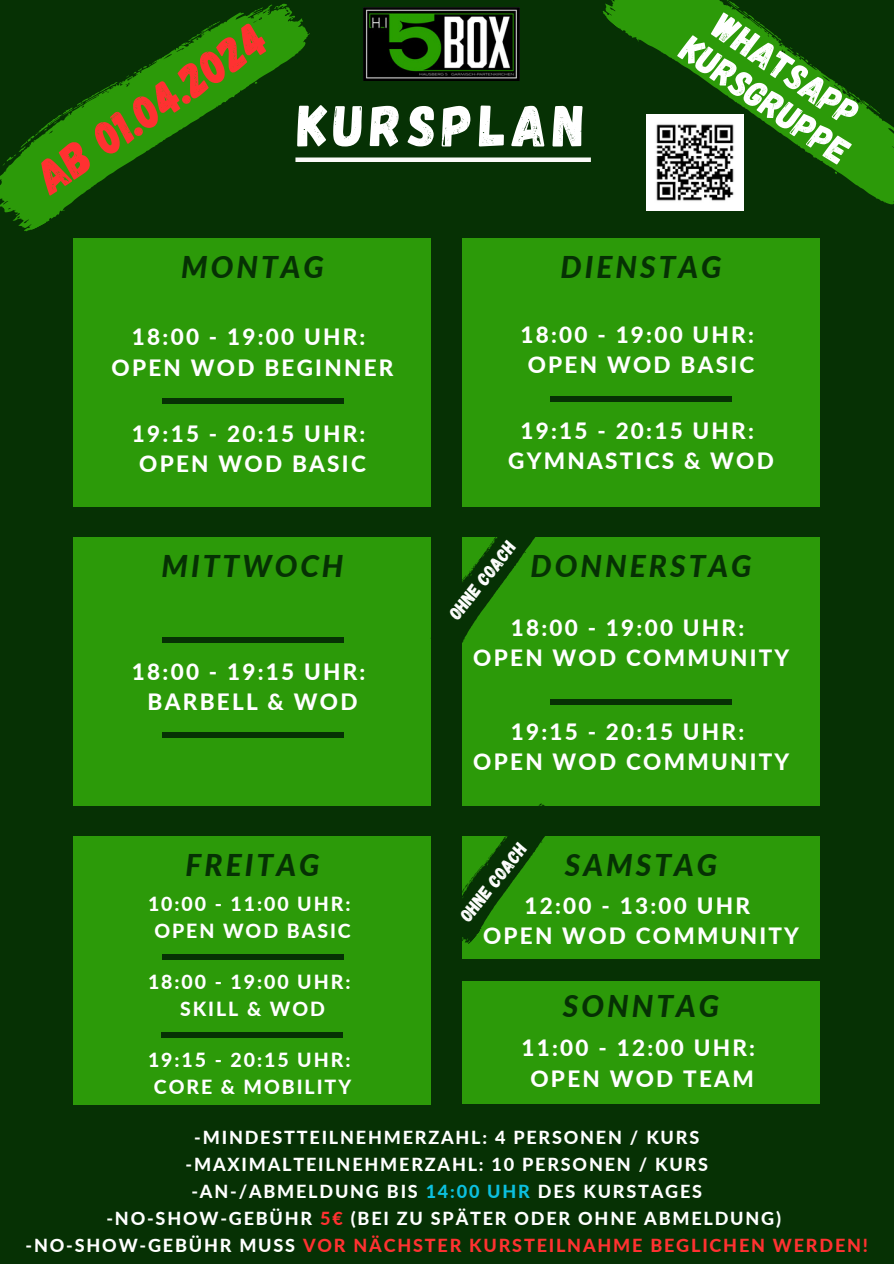
<style>
.page{position:relative;width:894px;height:1264px;background:#fff}
.page>*{position:absolute;margin:0;border:0;box-sizing:border-box;transform-origin:0 0}
.t1{font:58.65px "Gagalin";letter-spacing:.1em;color:#fff}
.t2{font:48px "Gagalin";color:#ff3131}
.t3{font:37.5px/37px "Gagalin";color:#fff;text-align:center}
.t4{font:italic 800 30px "Lato";letter-spacing:.1em;color:#063104}
.t5{font:800 22.5px/30.3px "Lato";letter-spacing:.1em;color:#fff;text-align:center}
.t6{font:800 19.5px/27px "Lato";letter-spacing:.1em;color:#fff;text-align:center}
.t7{font:18.3px "Gagalin";color:#fff}
.t8{font:800 18px/27px "Lato";letter-spacing:.1em;color:#fff;text-align:center}
.s1{color:#0cc0df}
.s2{color:#ff3131}
</style>
<div class="page">
<div style="left:0;top:0;width:893px;height:1263px;background:#063104"></div>
<div style="left:74px;top:239px;width:357px;height:268px;background:#2c9a09"></div>
<div style="left:462px;top:239px;width:357px;height:268px;background:#2c9a09"></div>
<div style="left:74px;top:537px;width:357px;height:268px;background:#2c9a09"></div>
<div style="left:462px;top:537px;width:357px;height:268px;background:#2c9a09"></div>
<div style="left:74px;top:836px;width:357px;height:267px;background:#2c9a09"></div>
<div style="left:462px;top:836px;width:357px;height:122px;background:#2c9a09"></div>
<div style="left:462px;top:981px;width:357px;height:122px;background:#2c9a09"></div>
<div style="left:295px;top:157px;width:295px;height:5px;background:#faf9f8"></div>
<img style="left:363px;top:7px;width:156px;height:73px">
<div style="left:162px;top:398px;width:181px;height:6px;background:#063104"></div>
<div style="left:550px;top:396px;width:181px;height:5px;background:#063104"></div>
<div style="left:550px;top:699px;width:181px;height:6px;background:#063104"></div>
<div style="left:160px;top:1031px;width:182px;height:6px;background:#063104"></div>
<div style="left:162px;top:954px;width:181px;height:6px;background:#063104"></div>
<svg style="left:0;top:3px;width:331px;height:236px"></svg>
<svg style="left:430px;top:537px;width:105px;height:106px"></svg>
<svg style="left:462px;top:803px;width:110px;height:141px"></svg>
<svg style="left:591px;top:0;width:302px;height:242px"></svg>
<div style="left:162px;top:732px;width:181px;height:6px;background:#063104"></div>
<div style="left:162px;top:637px;width:181px;height:5px;background:#063104"></div>
<h6 class="t2" style="left:24px;top:156px;width:267px;rotate:-34deg">Ab 01.04.2024</h6>
<h4 class="t1" style="left:298px;top:87px;width:289px">KURSPLAN</h4>
<h6 class="t3" style="left:716px;top:-2px;width:197px;rotate:34deg">Whatsapp<br>Kursgruppe</h6>
<h5 class="t4" style="left:181px;top:248px;width:144px">MONTAG</h5>
<h5 class="t4" style="left:560px;top:248px;width:162px">DIENSTAG</h5>
<p class="t5" style="left:112px;top:321px;width:283px">18:00 - 19:00 UHR:<br>OPEN WOD BEGINNER</p>
<p class="t5" style="left:132px;top:418px;width:235px">19:15 - 20:15 UHR:<br>OPEN WOD BASIC</p>
<h4 class="t4" style="left:161px;top:547px;width:183px">MITTWOCH</h4>
<h4 class="t5" style="left:132px;top:656px;width:235px">18:00 - 19:15 UHR:<br>BARBELL &amp; WOD</h4>
<h5 class="t4" style="left:186px;top:846px;width:135px">FREITAG</h5>
<h4 class="t6" style="left:148px;top:890px;width:204px">10:00 - 11:00 UHR:<br>OPEN WOD BASIC</h4>
<h5 class="t6" style="left:148px;top:968px;width:204px">18:00 - 19:00 UHR:<br>SKILL &amp; WOD</h5>
<p class="t6" style="left:148px;top:1045px;width:205px">19:15 - 20:15 UHR:<br>CORE &amp; MOBILITY</p>
<h4 class="t5" style="left:520px;top:319px;width:235px">18:00 - 19:00 UHR:<br>OPEN WOD BASIC</h4>
<h5 class="t5" style="left:508px;top:415px;width:267px">19:15 - 20:15 UHR:<br>GYMNASTICS &amp; WOD</h5>
<p class="t7" style="left:443px;top:609px;width:96px;rotate:-51deg">Ohne Coach</p>
<h2 class="t4" style="left:530px;top:547px;width:222px">DONNERSTAG</h2>
<h3 class="t5" style="left:473px;top:611px;width:317px">18:00 - 19:00 UHR:<br>OPEN WOD COMMUNITY</h3>
<h5 class="t5" style="left:473px;top:715px;width:317px">19:15 - 20:15 UHR:<br>OPEN WOD COMMUNITY</h5>
<h6 class="t7" style="left:454px;top:911px;width:96px;rotate:-51deg">Ohne Coach</h6>
<p class="t4" style="left:564px;top:846px;width:154px">SAMSTAG</p>
<p class="t5" style="left:483px;top:890px;width:317px">12:00 - 13:00 UHR<br>OPEN WOD COMMUNITY</p>
<h5 class="t4" style="left:562px;top:987px;width:158px">SONNTAG</h5>
<p class="t5" style="left:521px;top:1032px;width:235px">11:00 - 12:00 UHR:<br>OPEN WOD TEAM</p>
<h4 class="t8" style="left:194px;top:1123px;width:506px">-MINDESTTEILNEHMERZAHL: 4 PERSONEN / KURS</h4>
<h5 class="t8" style="left:26px;top:1150px;width:843px">-MAXIMALTEILNEHMERZAHL: 10 PERSONEN / KURS<br>-AN-/ABMELDUNG BIS <span class="s1">14:00 UHR</span> DES KURSTAGES<br>-NO-SHOW-GEBÜHR <span class="s2">5€</span> (BEI ZU SPÄTER ODER OHNE ABMELDUNG) -NO-SHOW-GEBÜHR MUSS <span class="s2">VOR NÄCHSTER KURSTEILNAHME BEGLICHEN WERDEN!</span></h5>
</div>
